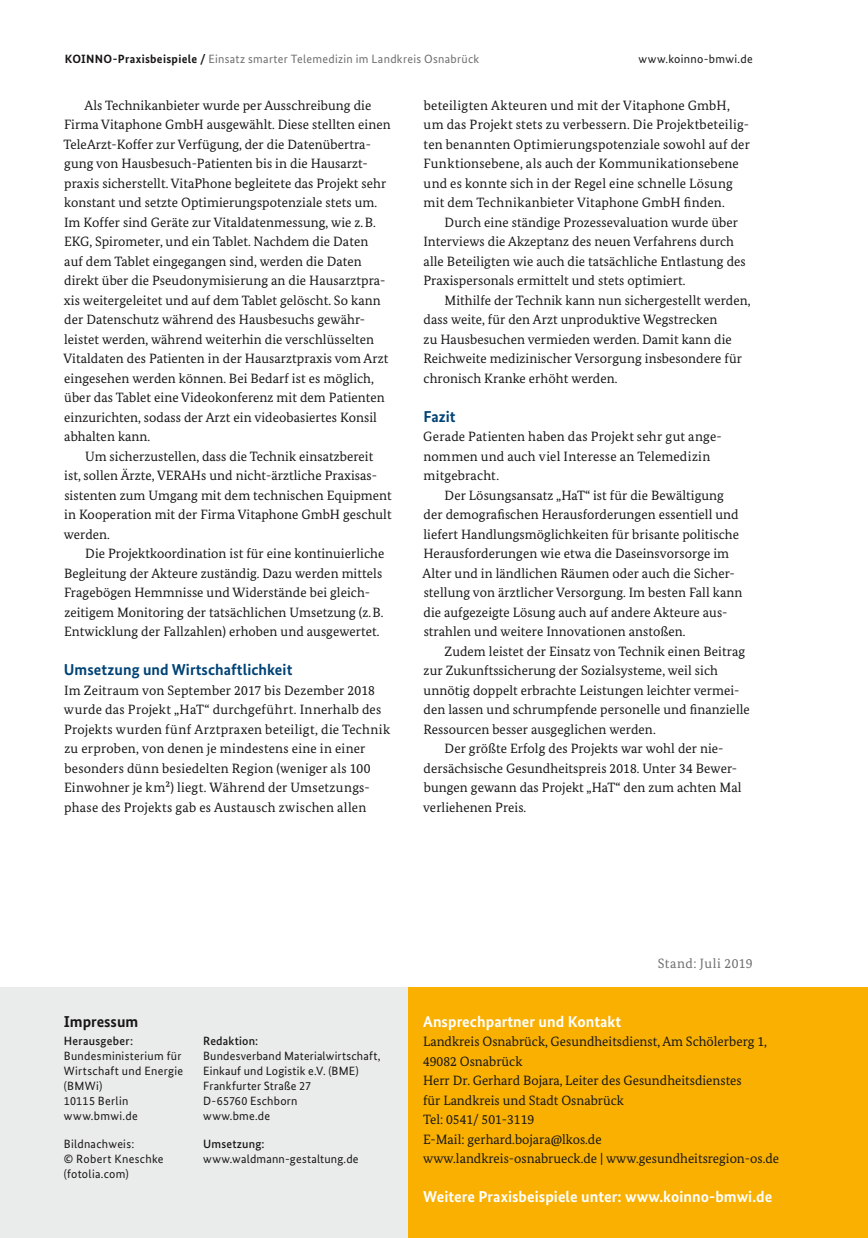
<style>
.page{position:relative;width:868px;height:1238px;background:#fff}
.page>*{position:absolute;margin:0;border:0;box-sizing:border-box;transform-origin:0 0}
.t1{font:700 15.75px "Bundes Sans";letter-spacing:.005em;color:#fff}
.t2{font:700 15.75px "Bundes Sans";letter-spacing:.005em;color:#004376}
.t3{font:700 15.75px "Bundes Sans";color:#181716}
.Copy{font:13.5px/19.5px "Bundes Serif";letter-spacing:.005em;color:#181716}
.Copy_oE{font:13.5px/19.5px "Bundes Serif";letter-spacing:.015em;color:#181716}
.Stand{font:13.5px "Bundes Serif";letter-spacing:.035em;color:#6e6e6e}
.Impressum{font:12px/15px "Bundes Sans";letter-spacing:.02em;color:#181716}
.Kopfzeile_links{font:12px "Bundes Sans";letter-spacing:.025em;color:#6e6e6e}
.Impressum-2{font:500 12px "Bundes Sans";letter-spacing:.02em;color:#181716}
.Kopfzeile_rechts{font:12px "Bundes Sans";letter-spacing:.025em;color:#181716}
.s1{font-weight:700;color:#181716}
.s2{font-weight:500}
</style>
<div class="page">
<div style="left:0;top:987px;width:408px;height:250px;background:#eaebeb"></div>
<div style="left:408px;top:987px;width:459px;height:250px;background:#f9b000"></div>
<p class="Kopfzeile_links" style="left:65px;top:52px;width:416px"><span class="s1">KOINNO-Praxisbeispiele /</span> Einsatz smarter Telemedizin im Landkreis Osnabrück</p>
<p class="Kopfzeile_rechts" style="left:638px;top:52px;width:116px">www.koinno-bmwi.de</p>
<p class="Copy" style="left:63px;top:95px;width:329px;text-indent:21px">Als Technikanbieter wurde per Ausschreibung die Firma Vitaphone GmbH ausgewählt. Diese stellten einen TeleArzt-Koffer zur Verfügung, der die Datenübertra&shy;gung von Hausbesuch-Patienten bis in die Hausarzt&shy;praxis sicherstellt. VitaPhone begleitete das Projekt sehr konstant und setzte Optimierungspotenziale stets um.<br>Im Koffer sind Geräte zur Vitaldatenmessung, wie z.B.<br>EKG, Spirometer, und ein Tablet. Nachdem die Daten<br>auf dem Tablet eingegangen sind, werden die Daten direkt über die Pseudonymisierung an die Hausarztpra&shy;xis weitergeleitet und auf dem Tablet gelöscht. So kann der Datenschutz während des Hausbesuchs gewähr&shy;leistet werden, während weiterhin die verschlüsselten Vitaldaten des Patienten in der Hausarztpraxis vom Arzt eingesehen werden können. Bei Bedarf ist es möglich, über das Tablet eine Videokonferenz mit dem Patienten einzurichten, sodass der Arzt ein videobasiertes Konsil abhalten kann.</p>
<p class="Copy" style="left:64px;top:446px;width:329px;text-indent:21px">Um sicherzustellen, dass die Technik einsatzbereit ist, sollen Ärzte, VERAHs und nicht-ärztliche Praxisas&shy;sistenten zum Umgang mit dem technischen Equipment in Kooperation mit der Firma Vitaphone GmbH geschult werden.</p>
<p class="Copy" style="left:64px;top:543px;width:322px;text-indent:21px">Die Projektkoordination ist für eine kontinuierliche Begleitung der Akteure zuständig. Dazu werden mittels Fragebögen Hemmnisse und Widerstände bei gleich&shy;zeitigem Monitoring der tatsächlichen Umsetzung (z.B.<br>Entwicklung der Fallzahlen) erhoben und ausgewertet.</p>
<h2 class="t2" style="left:64px;top:660px;width:230px">Umsetzung und Wirtschaftlichkeit</h2>
<p class="Copy_oE" style="left:64px;top:680px;width:328px">Im Zeitraum von September 2017 bis Dezember 2018 wurde das Projekt „HaT“ durchgeführt. Innerhalb des Projekts wurden fünf Arztpraxen beteiligt, die Technik zu erproben, von denen je mindestens eine in einer besonders dünn besiedelten Region (weniger als 100<br>Einwohner je km²) liegt. Während der Umsetzungs&shy;phase des Projekts gab es Austausch zwischen allen</p>
<p class="Copy_oE" style="left:423px;top:95px;width:328px">beteiligten Akteuren und mit der Vitaphone GmbH, um das Projekt stets zu verbessern. Die Projektbeteilig&shy;ten benannten Optimierungspotenziale sowohl auf der Funktionsebene, als auch der Kommunikationsebene und es konnte sich in der Regel eine schnelle Lösung mit dem Technikanbieter Vitaphone GmbH finden.</p>
<p class="Copy" style="left:423px;top:212px;width:324px;text-indent:21px">Durch eine ständige Prozessevaluation wurde über Interviews die Akzeptanz des neuen Verfahrens durch alle Beteiligten wie auch die tatsächliche Entlastung des Praxispersonals ermittelt und stets optimiert.</p>
<p class="Copy" style="left:423px;top:290px;width:328px;text-indent:21px">Mithilfe der Technik kann nun sichergestellt werden, dass weite, für den Arzt unproduktive Wegstrecken<br>zu Hausbesuchen vermieden werden. Damit kann die Reichweite medizinischer Versorgung insbesondere für chronisch Kranke erhöht werden.</p>
<h2 class="t2" style="left:423px;top:406px;width:34px">Fazit</h2>
<p class="Copy_oE" style="left:423px;top:426px;width:300px">Gerade Patienten haben das Projekt sehr gut ange&shy;nommen und auch viel Interesse an Telemedizin mitgebracht.</p>
<p class="Copy" style="left:422px;top:485px;width:321px;text-indent:22px">Der Lösungsansatz „HaT“ ist für die Bewältigung der demografischen Herausforderungen essentiell und liefert Handlungsmöglichkeiten für brisante politische Herausforderungen wie etwa die Daseinsvorsorge im Alter und in ländlichen Räumen oder auch die Sicher&shy;stellung von ärztlicher Versorgung. Im besten Fall kann die aufgezeigte Lösung auch auf andere Akteure aus&shy;strahlen und weitere Innovationen anstoßen.</p>
<p class="Copy" style="left:423px;top:641px;width:328px;text-indent:21px">Zudem leistet der Einsatz von Technik einen Beitrag zur Zukunftssicherung der Sozialsysteme, weil sich unnötig doppelt erbrachte Leistungen leichter vermei&shy;den lassen und schrumpfende personelle und finanzielle Ressourcen besser ausgeglichen werden.</p>
<p class="Copy" style="left:423px;top:738px;width:320px;text-indent:21px">Der größte Erfolg des Projekts war wohl der nie&shy;dersächsische Gesundheitspreis 2018. Unter 34 Bewer&shy;bungen gewann das Projekt „HaT“ den zum achten Mal verliehenen Preis.</p>
<h2 class="t3" style="left:64px;top:1011px;width:76px">Impressum</h2>
<p class="Impressum-2" style="left:64px;top:1033px;width:71px">Herausgeber:</p>
<p class="Impressum" style="left:64px;top:1047px;width:121px">Bundesministerium für<br>Wirtschaft und Energie (BMWi)</p>
<p class="Impressum" style="left:64px;top:1092px;width:66px">10115 Berlin</p>
<p class="Impressum" style="left:64px;top:1107px;width:75px">www.bmwi.de</p>
<p class="Impressum" style="left:64px;top:1135px;width:72px">Bildnachweis:</p>
<p class="Impressum" style="left:64px;top:1150px;width:101px">© Robert Kneschke (fotolia.com)</p>
<p class="Impressum-2" style="left:203px;top:1033px;width:57px">Redaktion:</p>
<p class="Impressum" style="left:203px;top:1047px;width:179px">Bundesverband Materialwirtschaft,<br>Einkauf und Logistik e.V. (BME)</p>
<p class="Impressum" style="left:203px;top:1077px;width:110px">Frankfurter Straße 27</p>
<p class="Impressum" style="left:203px;top:1092px;width:96px">D-65760 Eschborn</p>
<p class="Impressum" style="left:203px;top:1107px;width:68px">www.bme.de</p>
<p class="Impressum" style="left:203px;top:1135px;width:157px"><span class="s2">Umsetzung: </span>www.waldmann-gestaltung.de</p>
<p class="Stand" style="left:657px;top:955px;width:96px">Stand: Juli 2019</p>
<h2 class="t1" style="left:423px;top:1011px;width:200px">Ansprechpartner und Kontakt</h2>
<p class="Copy" style="left:423px;top:1031px;width:345px">Landkreis Osnabrück, Gesundheitsdienst, Am Schölerberg 1,<br>49082 Osnabrück</p>
<p class="Copy" style="left:423px;top:1070px;width:320px">Herr Dr. Gerhard Bojara, Leiter des Gesundheitsdienstes für Landkreis und Stadt Osnabrück</p>
<p class="Copy" style="left:423px;top:1109px;width:112px">Tel: 0541/ 501-3119</p>
<p class="Copy" style="left:423px;top:1128px;width:180px">E-Mail: gerhard.bojara@lkos.de</p>
<p class="Copy" style="left:423px;top:1148px;width:357px">www.landkreis-osnabrueck.de | www.gesundheitsregion-os.de</p>
<h2 class="t1" style="left:423px;top:1186px;width:350px">Weitere Praxisbeispiele unter: www.koinno-bmwi.de</h2>
</div>
